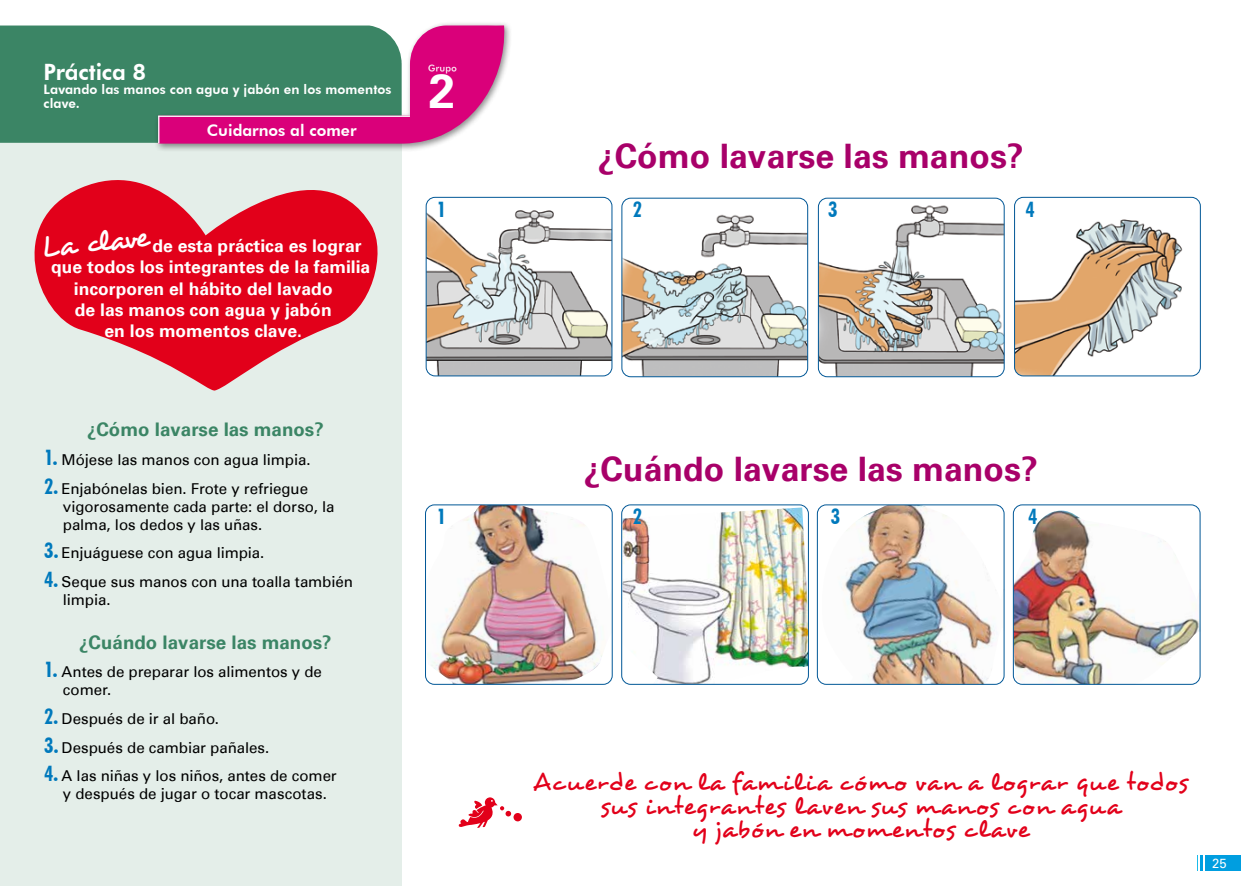
<style>
.page{position:relative;width:1241px;height:886px;background:#fff}
.page>*{position:absolute;margin:0;border:0;box-sizing:border-box;transform-origin:0 0}
.t1{font:700 47.12px "Univers";color:#fff}
.t2{font:700 33.75px "Univers";color:#a80069}
.t3{font:30px "Desyrel";color:#fff}
.t4{font:25px/23.8px "Desyrel";letter-spacing:.035em;color:#e2001a;text-align:center}
.t5{font:800 22.5px "Futura BT";letter-spacing:-.005em;color:#fff}
.t6{font:700 condensed 21.25px "Futura BT";color:#0079bc}
.t7{font:700 18.75px "Univers";color:#3b8565}
.t8{font:700 17.5px "Univers";color:#fff}
.t9{font:800 15.88px "Futura BT";color:#fff}
.t10{font:15px/18px "Univers";letter-spacing:-.005em;color:#000}
.t11{font:800 13.12px/13.8px "Futura BT";letter-spacing:.005em;color:#fff}
.t12{font:13px "Univers";color:#fff}
.s1{font-family:"Futura BT";font-weight:700;font-stretch:condensed;font-size:21.25px;color:#0079bc}
</style>
<div class="page">
<div style="left:513px;top:813px;width:9px;height:8px;background:#e2001a;border-radius:50%"></div>
<svg style="left:458px;top:797px;width:53px;height:31px"></svg>
<svg style="left:1197px;top:855px;width:1px;height:15px"></svg>
<div style="left:1198px;top:855px;width:42px;height:15px;background:#009ee0"></div>
<svg style="left:1198px;top:855px;width:6px;height:16px"></svg>
<div style="left:0;top:63px;width:402px;height:823px;background:#e4eee9"></div>
<div style="left:0;top:26px;width:154px;height:117px;background:#3b8565"></div>
<svg style="left:4px;top:140px;width:374px;height:251px;fill:#e2001a"></svg>
<img style="left:427px;top:505px;width:185px;height:179px">
<div style="left:425px;top:504px;width:187px;height:181px;border:1px solid #005796;border-radius:9px"></div>
<img style="left:426px;top:197px;width:186px;height:179px">
<div style="left:426px;top:197px;width:186px;height:179px;border:1px solid #005796;border-radius:9px"></div>
<img style="left:623px;top:507px;width:185px;height:177px">
<div style="left:621px;top:504px;width:187px;height:181px;border:1px solid #005796;border-radius:9px"></div>
<img style="left:818px;top:505px;width:185px;height:179px">
<div style="left:816px;top:504px;width:188px;height:181px;border:1px solid #005796;border-radius:9px"></div>
<img style="left:1014px;top:510px;width:185px;height:174px">
<div style="left:1012px;top:504px;width:188px;height:181px;border:1px solid #005796;border-radius:9px"></div>
<img style="left:623px;top:198px;width:184px;height:179px">
<div style="left:621px;top:198px;width:186px;height:179px;border:1px solid #005796;border-radius:9px"></div>
<img style="left:1014px;top:197px;width:186px;height:179px">
<div style="left:1014px;top:197px;width:186px;height:179px;border:1px solid #005796;border-radius:9px"></div>
<img style="left:818px;top:198px;width:186px;height:179px">
<div style="left:818px;top:198px;width:186px;height:179px;border:1px solid #005796;border-radius:9px"></div>
<div style="left:154px;top:21px;width:358px;height:131px;background:#000;opacity:.45"></div>
<svg style="left:158px;top:25px;width:349px;height:119px;background:#89617c"></svg>
<h3 class="t5" style="left:43px;top:59px;width:104px">Práctica 8</h3>
<p class="t11" style="left:43px;top:82px;width:349px">Lavando las manos con agua y jabón en los momentos clave.</p>
<p class="t9" style="left:207px;top:121px;width:151px">Cuidarnos al comer</p>
<h3 class="t3" style="left:39px;top:229px;width:110px;rotate:-6deg">La clave</h3>
<p class="t8" style="left:152px;top:236px;width:211px">de esta práctica es lograr</p>
<p class="t8" style="left:51px;top:257px;width:320px">que todos los integrantes de la familia</p>
<p class="t8" style="left:74px;top:278px;width:260px">incorporen el hábito del lavado</p>
<p class="t8" style="left:75px;top:299px;width:258px">de las manos con agua y jabón</p>
<p class="t8" style="left:104px;top:321px;width:199px">en los momentos clave.</p>
<p class="t7" style="left:87px;top:419px;width:238px">¿Cómo lavarse las manos?</p>
<p class="t10" style="left:44px;top:451px;width:268px"><span class="s1">1.</span> Mójese las manos con agua limpia.</p>
<p class="t10" style="left:63px;top:480px;width:273px;text-indent:-19px"><span class="s1">2.</span> Enjabónelas bien. Frote y refriegue vigorosamente cada parte: el dorso, la palma, los dedos y las uñas.</p>
<p class="t10" style="left:44px;top:544px;width:222px"><span class="s1">3.</span> Enjuáguese con agua limpia.</p>
<p class="t10" style="left:63px;top:573px;width:291px;text-indent:-19px"><span class="s1">4.</span> Seque sus manos con una toalla también limpia.</p>
<p class="t7" style="left:79px;top:631px;width:254px">¿Cuándo lavarse las manos?</p>
<p class="t10" style="left:63px;top:663px;width:260px;text-indent:-19px"><span class="s1">1.</span> Antes de preparar los alimentos y de comer.</p>
<p class="t10" style="left:44px;top:710px;width:176px"><span class="s1">2.</span> Después de ir al baño.</p>
<p class="t10" style="left:44px;top:738px;width:227px"><span class="s1">3.</span> Después de cambiar pañales.</p>
<p class="t10" style="left:44px;top:767px;width:294px;text-align:center"><span class="s1">4.</span> A las niñas y los niños, antes de comer y después de jugar o tocar mascotas.</p>
<h1 class="t1" style="left:429px;top:63px;width:28px">2</h1>
<h3 class="t6" style="left:437px;top:197px;width:11px">1</h3>
<h3 class="t6" style="left:437px;top:504px;width:11px">1</h3>
<h2 class="t2" style="left:597px;top:137px;width:427px">¿Cómo lavarse las manos?</h2>
<h3 class="t6" style="left:632px;top:197px;width:11px">2</h3>
<h3 class="t6" style="left:828px;top:197px;width:11px">3</h3>
<h3 class="t6" style="left:1025px;top:197px;width:11px">4</h3>
<h2 class="t2" style="left:583px;top:449px;width:455px">¿Cuándo lavarse las manos?</h2>
<h3 class="t6" style="left:632px;top:504px;width:11px">2</h3>
<h3 class="t6" style="left:830px;top:504px;width:11px">3</h3>
<h3 class="t6" style="left:1027px;top:504px;width:11px">4</h3>
<h3 class="t4" style="left:533px;top:770px;width:655px">Acuerde con la familia cómo van a lograr que todos sus integrantes laven sus manos con agua<br>y jabón en momentos clave</h3>
<p class="t12" style="left:1211px;top:855px;width:16px">25</p>
</div>
